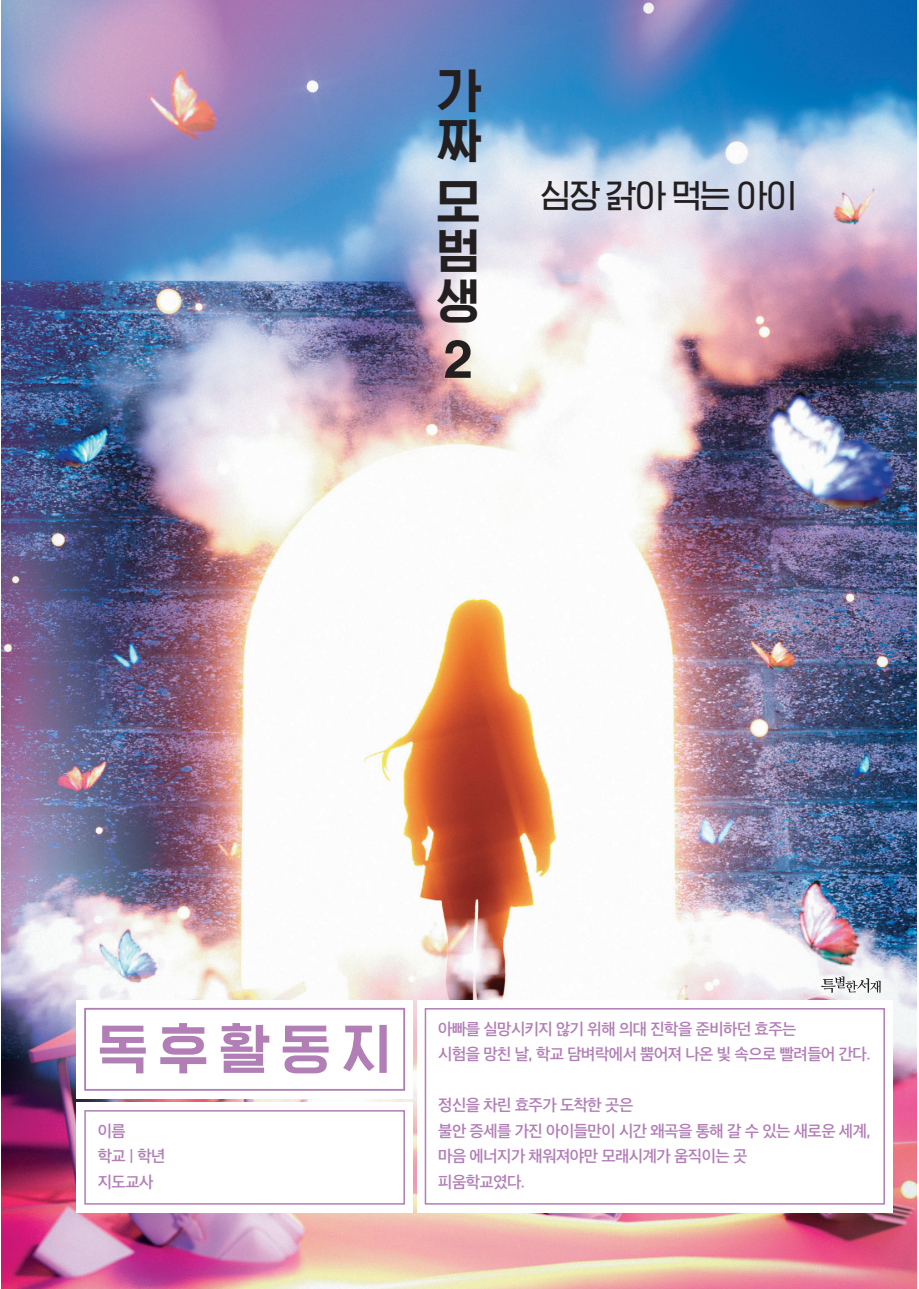
<style>
.page{position:relative;width:919px;height:1289px;background:#fff}
.page>*{position:absolute;margin:0;border:0;box-sizing:border-box;transform-origin:0 0}
.t1{font:55.5px "HGG Gothicssi 80 g";letter-spacing:.19em;color:#b17eb6}
.t2{font:700 53.1px "Helvetica";color:#231f20}
.t3{font:49.35px/49.3px "HGG Gothicssi 80 g";color:#231f20}
.t4{font:33.75px "HGG Gothicssi 60 g";letter-spacing:-.03em;color:#231f20}
.질문{font:600 16.5px "Apple SD Gothic Neo";letter-spacing:-.03em;color:#b17eb6}
</style>
<div class="page">
<img style="left:1px;top:0;width:915px;height:1288px">
<div style="left:77px;top:1102px;width:335px;height:110px;background:#fff"></div>
<div style="left:84px;top:1110px;width:321px;height:94px;border:2px solid #b17eb6"></div>
<div style="left:417px;top:1000px;width:475px;height:212px;background:#fff"></div>
<div style="left:424px;top:1008px;width:460px;height:196px;border:2px solid #b17eb6"></div>
<div style="left:77px;top:1000px;width:335px;height:98px;background:#fff"></div>
<div style="left:84px;top:1007px;width:321px;height:83px;border:2px solid #b17eb6"></div>
<svg style="left:821px;top:976px;width:59px;height:16px"></svg>
<p class="t3" style="left:436px;top:68px;width:47px">가 짜</p>
<p class="t3" style="left:436px;top:178px;width:44px;text-align:justify">모 범 생</p>
<p class="t2" style="left:443px;top:327px;width:31px">2</p>
<p class="t4" style="left:540px;top:178px;width:258px">심장 갉아 먹는 아이</p>
<p class="t1" style="left:98px;top:1018px;width:295px">독후활동지</p>
<p class="질문" style="left:98px;top:1119px;width:30px">이름</p>
<p class="질문" style="left:98px;top:1144px;width:69px">학교 | 학년</p>
<p class="질문" style="left:98px;top:1170px;width:57px">지도교사</p>
<p class="질문" style="left:438px;top:1017px;width:360px">아빠를 실망시키지 않기 위해 의대 진학을 준비하던 효주는</p>
<p class="질문" style="left:438px;top:1042px;width:433px">시험을 망친 날, 학교 담벼락에서 뿜어져 나온 빛 속으로 빨려들어 간다.</p>
<p class="질문" style="left:438px;top:1093px;width:196px">정신을 차린 효주가 도착한 곳은</p>
<p class="질문" style="left:438px;top:1119px;width:434px">불안 증세를 가진 아이들만이 시간 왜곡을 통해 갈 수 있는 새로운 세계,</p>
<p class="질문" style="left:438px;top:1144px;width:311px">마음 에너지가 채워져야만 모래시계가 움직이는 곳</p>
<p class="질문" style="left:438px;top:1170px;width:88px">피움학교였다.</p>
</div>
